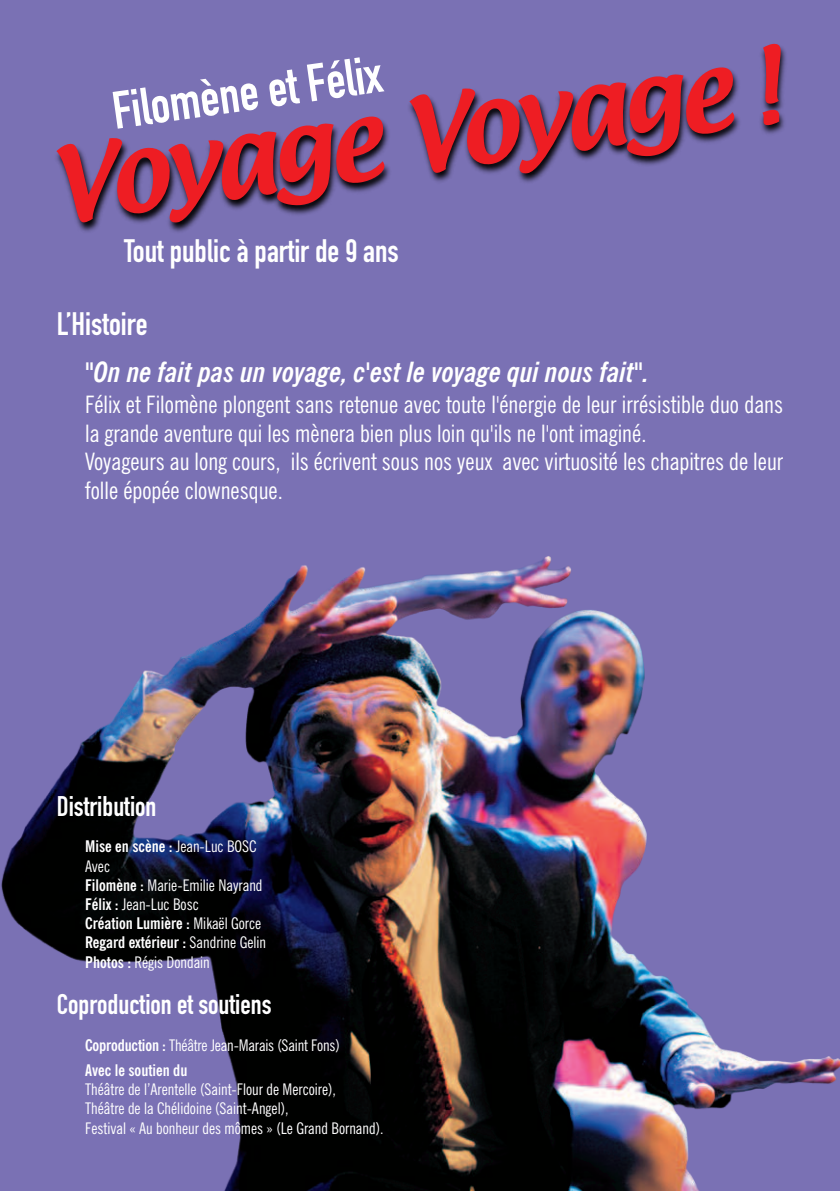
<style>
.page{position:relative;width:840px;height:1191px;background:#fff}
.page>*{position:absolute;margin:0;border:0;box-sizing:border-box;transform-origin:0 0}
.t1{font:92px "Textile";color:#ee1d23}
.t2{font:52px "DIN Engschrift Alternate";color:#fff}
.t3{font:32px "DIN Engschrift Alternate";color:#fff}
.t4{font:32px "DIN Engschrift";color:#fff}
.t5{font:italic 700 condensed 28px "News Gothic BT";color:#fff}
.t6{font:28px "DIN Engschrift";color:#fff}
.t7{font:condensed 24px/28.8px "News Gothic BT";color:#fff}
.t8{font:condensed 16px/19.2px "News Gothic BT";color:#fff}
.s1{font-weight:700}
</style>
<div class="page">
<div style="left:0;top:0;width:839px;height:1191px;background:#7a71b4"></div>
<img style="left:1px;top:556px;width:838px;height:635px">
<img style="left:56px;top:45px;width:730px;height:187px">
<h1 class="t1" style="left:44px;top:139px;width:737px;rotate:-8deg">Voyage Voyage !</h1>
<h2 class="t2" style="left:110px;top:92px;width:272px;rotate:-8deg">Filomène et Félix</h2>
<h3 class="t3" style="left:124px;top:239px;width:276px">Tout public à partir de 9 ans</h3>
<h3 class="t4" style="left:57px;top:312px;width:92px">L’Histoire</h3>
<h3 class="t5" style="left:85px;top:362px;width:565px">"On ne fait pas un voyage, c'est le voyage qui nous fait".</h3>
<p class="t7" style="left:85px;top:392px;width:699px">Félix et Filomène plongent sans retenue avec toute l'énergie de leur irrésistible duo dans la grande aventure qui les mènera bien plus loin qu'ils ne l'ont imaginé.<br>Voyageurs au long cours, ils écrivent sous nos yeux avec virtuosité les chapitres de leur folle épopée clownesque.</p>
<h3 class="t6" style="left:57px;top:795px;width:101px">Distribution</h3>
<p class="t8" style="left:85px;top:838px;width:182px"><span class="s1">Mise en scène :</span> Jean-Luc BOSC<br>Avec<br><span class="s1">Filomène :</span> Marie-Emilie Nayrand<br><span class="s1">Félix :</span> Jean-Luc Bosc<br><span class="s1">Création Lumière :</span> Mikaël Gorce<br><span class="s1">Regard extérieur :</span> Sandrine Gelin<br><span class="s1">Photos :</span> Régis Dondain</p>
<h3 class="t6" style="left:57px;top:994px;width:216px">Coproduction et soutiens</h3>
<p class="t8" style="left:85px;top:1034px;width:256px;line-height:24.8px"><span class="s1">Coproduction :</span> Théâtre Jean-Marais (Saint Fons)<br><span class="s1">Avec le soutien du</span></p>
<p class="t8" style="left:85px;top:1081px;width:300px">Théâtre de l’Arentelle (Saint-Flour de Mercoire),<br>Théâtre de la Chélidoine (Saint-Angel),<br>Festival « Au bonheur des mômes » (Le Grand Bornand).</p>
</div>
